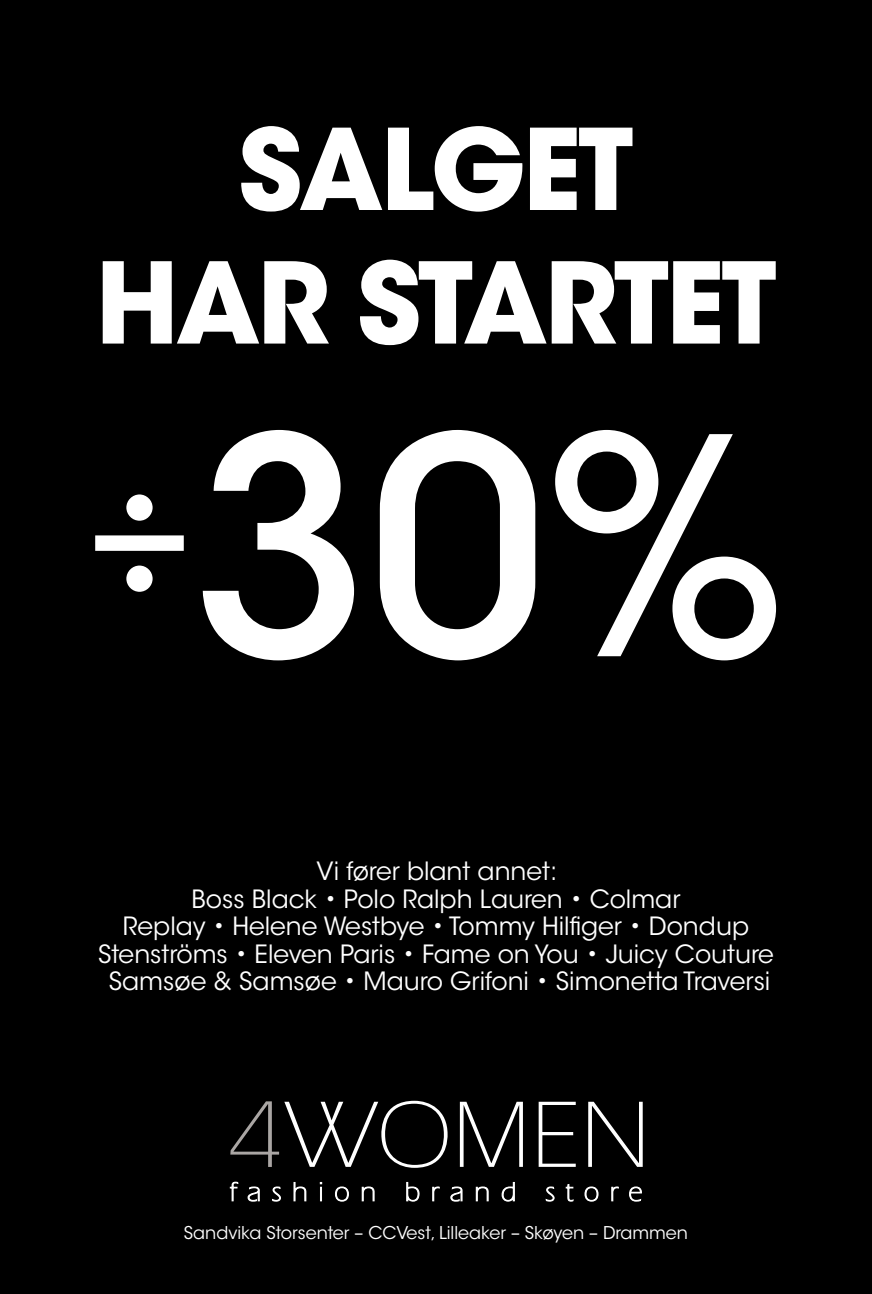
<style>
.page{position:relative;width:872px;height:1294px;background:#fff}
.page>*{position:absolute;margin:0;border:0;box-sizing:border-box;transform-origin:0 0}
.t1{font:500 300px "ITC Avant Garde Std";color:#fff}
.t2{font:700 111.25px/133.5px "ITC Avant Garde Std";letter-spacing:-.03em;color:#fff;text-align:center}
.t3{font:25px/27.5px "ITC Avant Garde Std";color:#fff;text-align:center}
.t4{font:17.5px "ITC Avant Garde Std";color:#fff}
</style>
<div class="page">
<div style="left:0;top:0;width:872px;height:1293px;background:#000"></div>
<svg style="left:230px;top:1181px;width:8px;height:20px"></svg>
<svg style="left:247px;top:1186px;width:13px;height:15px"></svg>
<svg style="left:272px;top:1186px;width:9px;height:15px"></svg>
<svg style="left:293px;top:1181px;width:13px;height:20px"></svg>
<svg style="left:320px;top:1182px;width:2px;height:19px"></svg>
<svg style="left:335px;top:1186px;width:14px;height:15px"></svg>
<svg style="left:362px;top:1186px;width:12px;height:15px"></svg>
<svg style="left:406px;top:1181px;width:13px;height:20px"></svg>
<svg style="left:432px;top:1186px;width:8px;height:15px"></svg>
<svg style="left:450px;top:1186px;width:12px;height:15px"></svg>
<svg style="left:476px;top:1186px;width:13px;height:15px"></svg>
<svg style="left:501px;top:1181px;width:14px;height:20px"></svg>
<svg style="left:545px;top:1186px;width:9px;height:15px"></svg>
<svg style="left:565px;top:1184px;width:9px;height:17px"></svg>
<svg style="left:584px;top:1186px;width:14px;height:15px"></svg>
<svg style="left:611px;top:1186px;width:8px;height:15px"></svg>
<svg style="left:629px;top:1186px;width:13px;height:15px"></svg>
<svg style="left:230px;top:1100px;width:217px;height:67px"></svg>
<svg style="left:460px;top:1101px;width:63px;height:65px"></svg>
<svg style="left:538px;top:1101px;width:38px;height:65px"></svg>
<svg style="left:588px;top:1101px;width:54px;height:65px"></svg>
<h2 class="t2" style="left:95px;top:102px;width:683px">SALGET<br>HAR STARTET</h2>
<h1 class="t1" style="left:87px;top:361px;width:699px"><sup>÷</sup>30%</h1>
<p class="t3" style="left:98px;top:857px;width:677px">Vi fører blant annet:<br>Boss Black • Polo Ralph Lauren • Colmar<br>Replay • Helene Westbye • Tommy Hilfiger • Dondup Stenströms • Eleven Paris • Fame on You • Juicy Couture Samsøe &amp; Samsøe • Mauro Grifoni • Simonetta Traversi</p>
<p class="t4" style="left:184px;top:1221px;width:505px">Sandvika Storsenter – CCVest, Lilleaker – Skøyen – Drammen</p>
</div>
